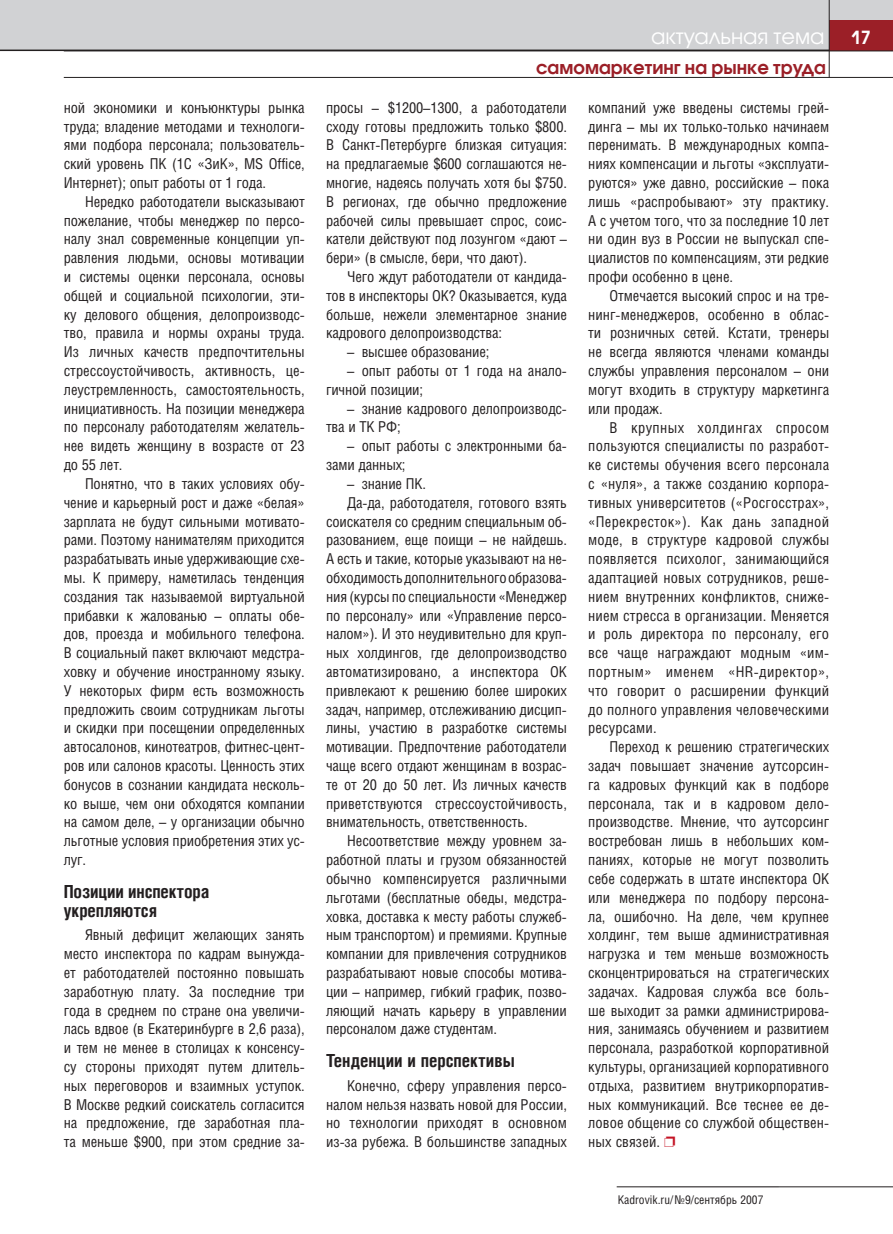
<style>
.page{position:relative;width:893px;height:1234px;background:#fff}
.page>*{position:absolute;margin:0;border:0;box-sizing:border-box;transform-origin:0 0}
.t1{font:21px "Avant Garde Gothic C";color:#fff}
.t2{font:700 18px/18.8px "Helios Cond";color:#231f20}
.t3{font:600 18px "Avant Garde Gothic C";color:#9b1f27}
.t4{font:600 18px "Avant Garde Gothic C";color:#fff}
.t5{font:15px/18.8px "Helios Cond";letter-spacing:-.01em;color:#231f20;text-align:justify}
.t6{font:12px "Helios Cond";color:#231f20}
.s1{color:#c41324}
</style>
<div class="page">
<div style="left:0;top:0;width:893px;height:51px;background:#d1d2d4"></div>
<hr style="left:0;top:50px;width:893px;height:1px;background:#231f20">
<div style="left:829px;top:21px;width:64px;height:30px;background:#9b1f27"></div>
<hr style="left:64px;top:77px;width:829px;height:1px;background:#231f20">
<hr style="left:64px;top:51px;width:829px;height:1px;background:#231f20">
<hr style="left:829px;top:0;width:1px;height:77px;background:#231f20">
<hr style="left:617px;top:1186px;width:276px;height:1px;background:#231f20">
<p class="t5" style="left:64px;top:98px;width:243px">ной экономики и конъюнктуры рынка труда; владение методами и технологи&shy;ями подбора персонала; пользователь&shy;ский уровень ПК (1С «ЗиК», MS Office, Интернет); опыт работы от 1 года.</p>
<p class="t5" style="left:64px;top:192px;width:243px;text-indent:21px">Нередко работодатели высказывают пожелание, чтобы менеджер по персо&shy;налу знал современные концепции уп&shy;равления людьми, основы мотивации и системы оценки персонала, основы общей и социальной психологии, эти&shy;ку делового общения, делопроизводс&shy;тво, правила и нормы охраны труда.<br>Из личных качеств предпочтительны стрессоустойчивость, активность, це&shy;леустремленность, самостоятельность, инициативность. На позиции менеджера по персоналу работодателям желатель&shy;нее видеть женщину в возрасте от 23 до 55 лет.</p>
<p class="t5" style="left:64px;top:474px;width:243px;text-indent:21px">Понятно, что в таких условиях обу&shy;чение и карьерный рост и даже «белая» зарплата не будут сильными мотивато&shy;рами. Поэтому нанимателям приходится разрабатывать иные удерживающие схе&shy;мы. К примеру, наметилась тенденция создания так называемой виртуальной прибавки к жалованью – оплаты обе&shy;дов, проезда и мобильного телефона.<br>В социальный пакет включают медстра&shy;ховку и обучение иностранному языку.<br>У некоторых фирм есть возможность предложить своим сотрудникам льготы и скидки при посещении определенных автосалонов, кинотеатров, фитнес-цент&shy;ров или салонов красоты. Ценность этих бонусов в сознании кандидата несколь&shy;ко выше, чем они обходятся компании на самом деле, – у организации обычно льготные условия приобретения этих ус&shy;луг.</p>
<p class="t2" style="left:64px;top:881px;width:147px">Позиции инспектора укрепляются</p>
<p class="t5" style="left:64px;top:925px;width:242px;text-indent:21px">Явный дефицит желающих занять место инспектора по кадрам вынужда&shy;ет работодателей постоянно повышать заработную плату. За последние три года в среднем по стране она увеличи&shy;лась вдвое (в Екатеринбурге в 2,6 раза), и тем не менее в столицах к консенсу&shy;су стороны приходят путем длитель&shy;ных переговоров и взаимных уступок.<br>В Москве редкий соискатель согласится на предложение, где заработная пла&shy;та меньше $900, при этом средние за-</p>
<h1 class="t1" style="left:651px;top:24px;width:175px">актуальная тема</h1>
<p class="t3" style="left:536px;top:56px;width:291px">самомаркетинг на рынке труда</p>
<p class="t5" style="left:326px;top:98px;width:243px">просы – $1200–1300, а работодатели сходу готовы предложить только $800.<br>В Санкт-Петербурге близкая ситуация: на предлагаемые $600 соглашаются не&shy;многие, надеясь получать хотя бы $750.<br>В регионах, где обычно предложение рабочей силы превышает спрос, соис&shy;катели действуют под лозунгом «дают – бери» (в смысле, бери, что дают).</p>
<p class="t5" style="left:326px;top:267px;width:242px;text-indent:21px">Чего ждут работодатели от кандида&shy;тов в инспекторы ОК? Оказывается, куда больше, нежели элементарное знание кадрового делопроизводства:</p>
<p class="t5" style="left:347px;top:342px;width:144px">– высшее образование;</p>
<p class="t5" style="left:326px;top:361px;width:242px;text-indent:21px">– опыт работы от 1 года на анало&shy;гичной позиции;</p>
<p class="t5" style="left:326px;top:398px;width:242px;text-indent:21px">– знание кадрового делопроизводс&shy;тва и ТК РФ;</p>
<p class="t5" style="left:326px;top:436px;width:242px;text-indent:21px">– опыт работы с электронными ба&shy;зами данных;</p>
<p class="t5" style="left:347px;top:474px;width:80px">– знание ПК.</p>
<p class="t5" style="left:347px;top:492px;width:221px">Да-да, работодателя, готового взять</p>
<p class="t5" style="left:326px;top:511px;width:242px">соискателя со средним специальным об-</p>
<p class="t5" style="left:326px;top:530px;width:242px">разованием, еще поищи – не найдешь.</p>
<p class="t5" style="left:326px;top:549px;width:242px">А есть и такие, которые указывают на не-</p>
<p class="t5" style="left:326px;top:568px;width:242px">обходимостьдополнительногообразова-</p>
<p class="t5" style="left:326px;top:586px;width:242px">ния (курсы по специальности «Менеджер</p>
<p class="t5" style="left:326px;top:605px;width:242px">по персоналу» или «Управление персо-</p>
<p class="t5" style="left:326px;top:624px;width:242px">налом»). И это неудивительно для круп-</p>
<p class="t5" style="left:326px;top:643px;width:242px">ных холдингов, где делопроизводство</p>
<p class="t5" style="left:326px;top:661px;width:242px">автоматизировано, а инспектора ОК</p>
<p class="t5" style="left:326px;top:680px;width:242px">привлекают к решению более широких</p>
<p class="t5" style="left:326px;top:699px;width:242px">задач, например, отслеживанию дисцип-</p>
<p class="t5" style="left:326px;top:718px;width:242px">лины, участию в разработке системы</p>
<p class="t5" style="left:326px;top:737px;width:242px">мотивации. Предпочтение работодатели</p>
<p class="t5" style="left:326px;top:755px;width:242px">чаще всего отдают женщинам в возрас-</p>
<p class="t5" style="left:326px;top:774px;width:242px">те от 20 до 50 лет. Из личных качеств</p>
<p class="t5" style="left:326px;top:793px;width:242px">приветствуются стрессоустойчивость,</p>
<p class="t5" style="left:326px;top:812px;width:203px">внимательность, ответственность.</p>
<p class="t5" style="left:347px;top:831px;width:221px">Несоответствие между уровнем за-</p>
<p class="t5" style="left:326px;top:849px;width:242px">работной платы и грузом обязанностей</p>
<p class="t5" style="left:326px;top:868px;width:242px">обычно компенсируется различными</p>
<p class="t5" style="left:326px;top:887px;width:242px">льготами (бесплатные обеды, медстра-</p>
<p class="t5" style="left:326px;top:906px;width:242px">ховка, доставка к месту работы служеб-</p>
<p class="t5" style="left:326px;top:925px;width:242px">ным транспортом) и премиями. Крупные</p>
<p class="t5" style="left:326px;top:943px;width:242px">компании для привлечения сотрудников</p>
<p class="t5" style="left:326px;top:962px;width:242px">разрабатывают новые способы мотива-</p>
<p class="t5" style="left:326px;top:981px;width:242px">ции – например, гибкий график, позво-</p>
<p class="t5" style="left:326px;top:1000px;width:242px">ляющий начать карьеру в управлении</p>
<p class="t5" style="left:326px;top:1019px;width:173px">персоналом даже студентам.</p>
<p class="t2" style="left:326px;top:1050px;width:190px">Тенденции и перспективы</p>
<p class="t5" style="left:326px;top:1075px;width:243px;text-indent:21px">Конечно, сферу управления персо&shy;налом нельзя назвать новой для России, но технологии приходят в основном из-за рубежа. В большинстве западных</p>
<p class="t5" style="left:588px;top:98px;width:242px">компаний уже введены системы грей&shy;динга – мы их только-только начинаем перенимать. В международных компа&shy;ниях компенсации и льготы «эксплуати&shy;руются» уже давно, российские – пока лишь «распробывают» эту практику.<br>А с учетом того, что за последние 10 лет ни один вуз в России не выпускал спе&shy;циалистов по компенсациям, эти редкие профи особенно в цене.</p>
<p class="t5" style="left:588px;top:286px;width:243px;text-indent:21px">Отмечается высокий спрос и на тре&shy;нинг‑менеджеров, особенно в облас&shy;ти розничных сетей. Кстати, тренеры не всегда являются членами команды службы управления персоналом – они могут входить в структуру маркетинга или продаж.</p>
<p class="t5" style="left:588px;top:417px;width:243px;text-indent:21px">В крупных холдингах спросом пользуются специалисты по разработ&shy;ке системы обучения всего персонала с «нуля», а также созданию корпора&shy;тивных университетов («Росгосстрах», «Перекресток»). Как дань западной моде, в структуре кадровой службы появляется психолог, занимающийся адаптацией новых сотрудников, реше&shy;нием внутренних конфликтов, сниже&shy;нием стресса в организации. Меняется и роль директора по персоналу, его все чаще награждают модным «им&shy;портным» именем «HR-директор», что говорит о расширении функций до полного управления человеческими ресурсами.</p>
<p class="t5" style="left:588px;top:737px;width:243px;text-indent:21px">Переход к решению стратегических задач повышает значение аутсорсин&shy;га кадровых функций как в подборе персонала, так и в кадровом дело&shy;производстве. Мнение, что аутсорсинг востребован лишь в небольших ком&shy;паниях, которые не могут позволить себе содержать в штате инспектора ОК или менеджера по подбору персона&shy;ла, ошибочно. На деле, чем крупнее холдинг, тем выше административная нагрузка и тем меньше возможность сконцентрироваться на стратегических задачах. Кадровая служба все боль&shy;ше выходит за рамки администрирова&shy;ния, занимаясь обучением и развитием персонала, разработкой корпоративной культуры, организацией корпоративного отдыха, развитием внутрикорпоратив&shy;ных коммуникаций. Все теснее ее де&shy;ловое общение со службой обществен&shy;ных связей. <span class="s1">❐</span></p>
<p class="t6" style="left:618px;top:1191px;width:147px">Kadrovik.ru/№ 9/сентябрь 2007</p>
<p class="t4" style="left:851px;top:26px;width:22px">17</p>
</div>
